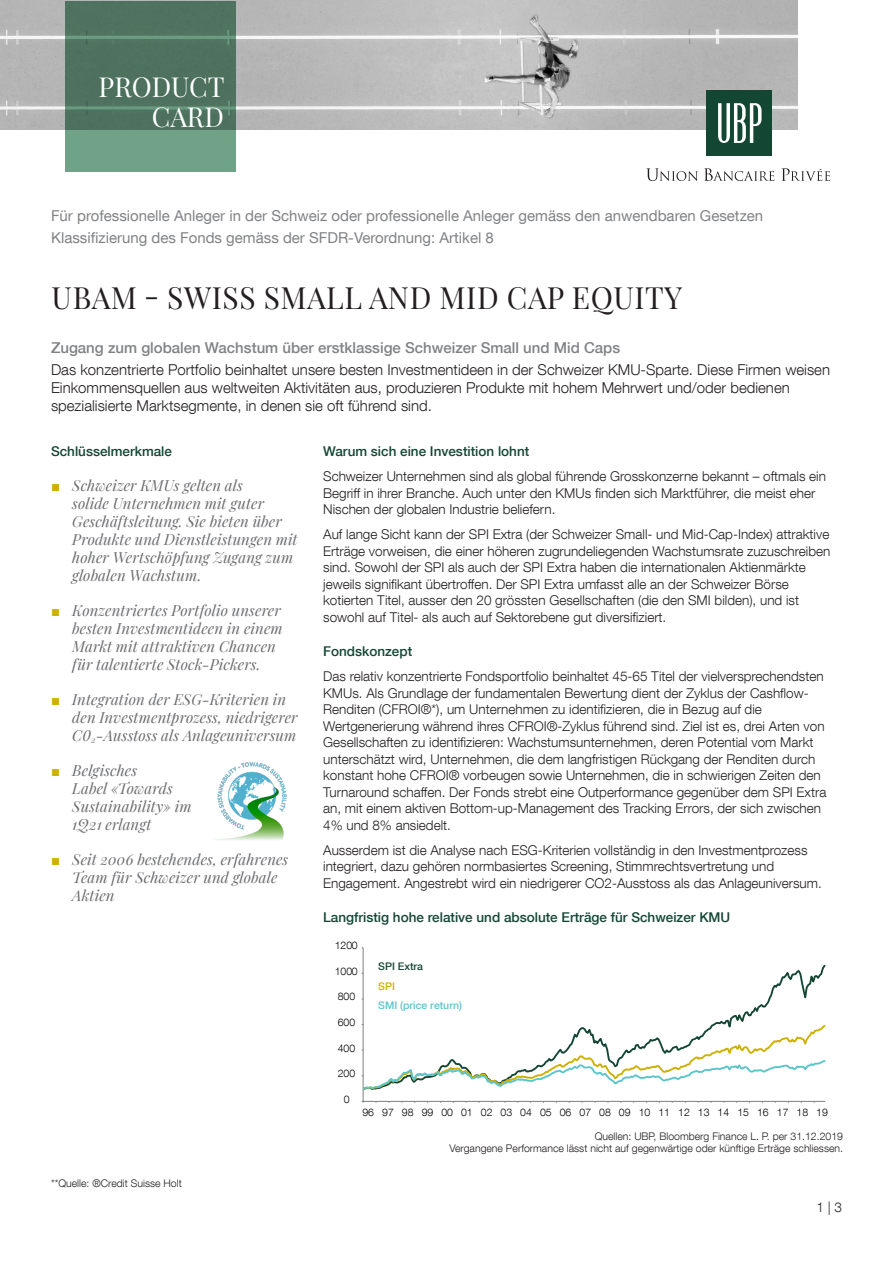
<style>
.page{position:relative;width:893px;height:1263px;background:#fff}
.page>*{position:absolute;margin:0;border:0;box-sizing:border-box;transform-origin:0 0}
.nom_du_fonds{font:30px "Playfair Display";letter-spacing:.02em;color:#231f20}
.t1{font:27px "Playfair Display";color:#fff}
.t2{font:italic 15px/18px "Playfair Display";letter-spacing:.005em;color:#6c6d70}
.Texte_Intro{font:300 15px/18px "Helvetica Neue LT Com";color:#231f20}
.For_qualified_invest{font:15px "Helvetica Neue LT Com";color:#808285}
.Texte_Intro-2{font:500 15px "Helvetica Neue LT Com";color:#808285}
.Texte{font:300 13.5px/16.5px "Helvetica Neue LT Com";color:#231f20}
.Titre_Niv_2{font:500 13.5px "Helvetica Neue LT Com";color:#144634}
.Sources{font:300 10.5px "Helvetica Neue LT Com";color:#231f20}
.t3{font:300 10.5px "Helvetica Neue LT Com";color:#000001}
.t4{font:500 10.5px/19.5px "Helvetica Neue LT Com";color:#5ac6cc}
.s1{font-family:"Arial";font-style:normal;color:#ceb000}
.s2{color:#144634}
.s3{color:#ceb000}
</style>
<div class="page">
<hr style="left:363px;top:948px;width:1px;height:153px;background:#7c7f80">
<hr style="left:363px;top:1101px;width:462px;height:1px;background:#7c7f80">
<svg style="left:361px;top:963px;width:465px;height:128px"></svg>
<img style="left:0;top:0;width:797px;height:130px">
<svg style="left:65px;top:1px;width:170px;height:170px;background:#577f69"></svg>
<svg style="left:646px;top:168px;width:52px;height:13px"></svg>
<svg style="left:704px;top:168px;width:70px;height:13px"></svg>
<svg style="left:781px;top:168px;width:49px;height:13px"></svg>
<div style="left:706px;top:90px;width:66px;height:66px;background:#144634"></div>
<svg style="left:718px;top:103px;width:43px;height:40px"></svg>
<img style="left:215px;top:762px;width:72px;height:78px">
<p class="t1" style="left:99px;top:66px;width:128px">PRODUCT</p>
<p class="t1" style="left:152px;top:96px;width:74px">CARD</p>
<p class="For_qualified_invest" style="left:51px;top:207px;width:714px">Für professionelle Anleger in der Schweiz oder professionelle Anleger gemäss den anwendbaren Gesetzen</p>
<p class="For_qualified_invest" style="left:51px;top:229px;width:444px">Klassifizierung des Fonds gemäss der SFDR-Verordnung: Artikel 8</p>
<p class="nom_du_fonds" style="left:52px;top:274px;width:632px">UBAM - SWISS SMALL AND MID CAP EQUITY</p>
<p class="Texte_Intro-2" style="left:51px;top:338px;width:571px">Zugang zum globalen Wachstum über erstklassige Schweizer Small und Mid Caps</p>
<p class="Texte_Intro" style="left:51px;top:360px;width:781px">Das konzentrierte Portfolio beinhaltet unsere besten Investmentideen in der Schweizer KMU-Sparte. Diese Firmen weisen<br>Einkommensquellen aus weltweiten Aktivitäten aus, produzieren Produkte mit hohem Mehrwert und/oder bedienen spezialisierte Marktsegmente, in denen sie oft führend sind.</p>
<p class="Titre_Niv_2" style="left:323px;top:443px;width:208px">Warum sich eine Investition lohnt</p>
<p class="Texte" style="left:323px;top:468px;width:504px">Schweizer Unternehmen sind als global führende Grosskonzerne bekannt – oftmals ein<br>Begriff in ihrer Branche. Auch unter den KMUs finden sich Marktführer, die meist eher<br>Nischen der globalen Industrie beliefern.</p>
<p class="Texte" style="left:323px;top:526px;width:509px">Auf lange Sicht kann der SPI Extra (der Schweizer Small- und Mid-Cap-Index) attraktive Erträge vorweisen, die einer höheren zugrundeliegenden Wachstumsrate zuzuschreiben sind. Sowohl der SPI als auch der SPI Extra haben die internationalen Aktienmärkte jeweils signifikant übertroffen. Der SPI Extra umfasst alle an der Schweizer Börse kotierten Titel, ausser den 20 grössten Gesellschaften (die den SMI bilden), und ist sowohl auf Titel- als auch auf Sektorebene gut diversifiziert.</p>
<p class="Titre_Niv_2" style="left:323px;top:643px;width:91px">Fondskonzept</p>
<p class="Texte" style="left:323px;top:668px;width:505px">Das relativ konzentrierte Fondsportfolio beinhaltet 45-65 Titel der vielversprechendsten KMUs. Als Grundlage der fundamentalen Bewertung dient der Zyklus der Cashflow-Renditen (CFROI®*), um Unternehmen zu identifizieren, die in Bezug auf die Wertgenerierung während ihres CFROI®-Zyklus führend sind. Ziel ist es, drei Arten von Gesellschaften zu identifizieren: Wachstumsunternehmen, deren Potential vom Markt unterschätzt wird, Unternehmen, die dem langfristigen Rückgang der Renditen durch konstant hohe CFROI® vorbeugen sowie Unternehmen, die in schwierigen Zeiten den Turnaround schaffen. Der Fonds strebt eine Outperformance gegenüber dem SPI Extra an, mit einem aktiven Bottom-up-Management des Tracking Errors, der sich zwischen 4% und 8% ansiedelt.</p>
<p class="Texte" style="left:323px;top:841px;width:500px">Ausserdem ist die Analyse nach ESG-Kriterien vollständig in den Investmentprozess integriert, dazu gehören normbasiertes Screening, Stimmrechtsvertretung und<br>Engagement. Angestrebt wird ein niedrigerer CO2-Ausstoss als das Anlageuniversum.</p>
<p class="Titre_Niv_2" style="left:51px;top:443px;width:123px">Schlüsselmerkmale</p>
<p class="t2" style="left:72px;top:475px;width:227px;text-indent:-21px"><span class="s1">■</span> Schweizer KMUs gelten als<br>solide Unternehmen mit guter<br>Geschäftsleitung. Sie bieten über<br>Produkte und Dienstleistungen mit hoher Wertschöpfung Zugang zum globalen Wachstum.</p>
<p class="t2" style="left:72px;top:600px;width:212px;text-indent:-21px"><span class="s1">■</span> Konzentriertes Portfolio unserer besten Investmentideen in einem Markt mit attraktiven Chancen für talentierte Stock-Pickers.</p>
<p class="t2" style="left:72px;top:689px;width:227px;text-indent:-21px"><span class="s1">■</span> Integration der ESG-Kriterien in den Investmentprozess, niedrigerer<br>C0<sub>2</sub>-Ausstoss als Anlageuniversum</p>
<p class="t2" style="left:72px;top:760px;width:121px;text-indent:-21px"><span class="s1">■</span> Belgisches<br>Label «Towards<br>Sustainability» im<br>1Q21 erlangt</p>
<p class="t2" style="left:72px;top:849px;width:218px;text-indent:-21px"><span class="s1">■</span> Seit 2006 bestehendes, erfahrenes<br>Team für Schweizer und globale<br>Aktien</p>
<p class="Titre_Niv_2" style="left:323px;top:909px;width:409px">Langfristig hohe relative und absolute Erträge für Schweizer KMU</p>
<p class="t3" style="left:335px;top:939px;width:24px">1200</p>
<p class="t3" style="left:335px;top:964px;width:24px">1000</p>
<p class="t3" style="left:338px;top:990px;width:19px">800</p>
<p class="t3" style="left:338px;top:1016px;width:19px">600</p>
<p class="t3" style="left:338px;top:1041px;width:19px">400</p>
<p class="t3" style="left:338px;top:1067px;width:19px">200</p>
<p class="t3" style="left:344px;top:1093px;width:7px">0</p>
<p class="t4" style="left:378px;top:956px;width:85px"><span class="s2">SPI Extra<br></span><span class="s3">SPI<br></span>SMI (price return)</p>
<p class="t3" style="left:362px;top:1106px;width:467px">96 97 98 99 00 01 02 03 04 05 06 07 08 09 10 11 12 13 14 15 16 17 18 19</p>
<p class="Sources" style="left:51px;top:1176px;width:132px">**Quelle: ®Credit Suisse Holt</p>
<p class="Sources" style="left:595px;top:1129px;width:250px">Quellen: UBP, Bloomberg Finance L. P. per 31.12.2019</p>
<p class="Sources" style="left:449px;top:1142px;width:395px">Vergangene Performance lässt nicht auf gegenwärtige oder künftige Erträge schliessen.</p>
<p class="Texte" style="left:816px;top:1199px;width:27px">1 | 3</p>
</div>
